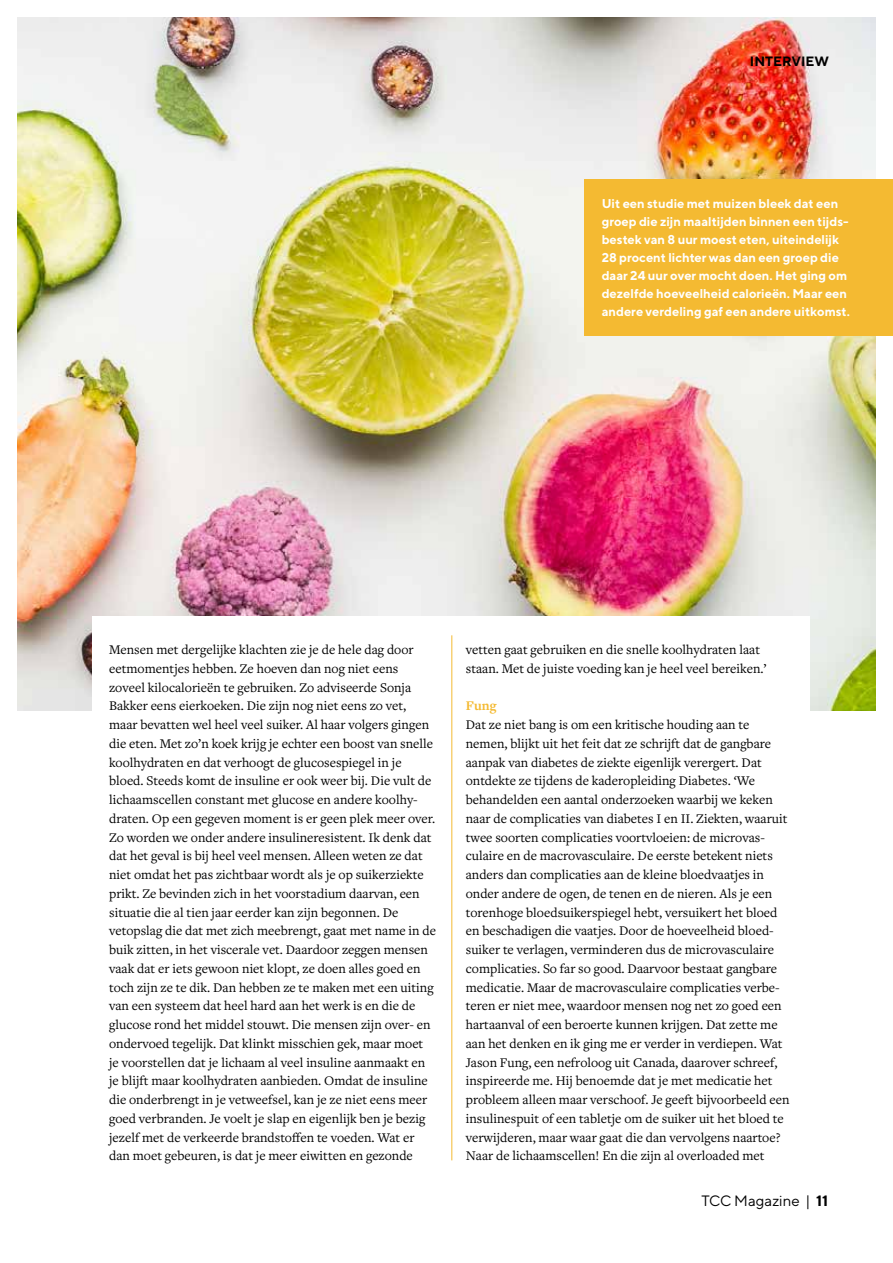
<style>
.page{position:relative;width:893px;height:1263px;background:#fff}
.page>*{position:absolute;margin:0;border:0;box-sizing:border-box;transform-origin:0 0}
.t1{font:15px "TT Norms";color:#000}
.t2{font:13.8px/18.8px "Freight Text Pro";color:#000}
.t3{font:700 13.8px "Freight Text Pro";color:#f4ba32}
.t4{font:700 13.5px "TT Norms";color:#000}
.t5{font:700 12.75px/18px "TT Norms";color:#fff}
.s1{font-weight:700}
</style>
<div class="page">
<img style="left:17px;top:17px;width:859px;height:693px">
<div style="left:92px;top:616px;width:718px;height:563px;background:#fff"></div>
<hr style="left:451px;top:635px;width:1px;height:525px;background:#f4ba32">
<div style="left:585px;top:179px;width:308px;height:156px;background:#f4ba32"></div>
<p class="t4" style="left:750px;top:53px;width:81px">INTERVIEW</p>
<p class="t4" style="left:758px;top:53px;width:81px">INTERVIEW</p>
<p class="t5" style="left:602px;top:194px;width:250px">Uit een studie met muizen bleek dat een groep die zijn maaltijden binnen een tijds&shy;bestek van 8 uur moest eten, uiteindelijk 28 procent lichter was dan een groep die daar 24 uur over mocht doen. Het ging om dezelfde hoeveelheid calorieën. Maar een andere verdeling gaf een andere uitkomst.</p>
<p class="t2" style="left:109px;top:640px;width:328px">Mensen met dergelijke klachten zie je de hele dag door eetmomentjes hebben. Ze hoeven dan nog niet eens zoveel kilocalorieën te gebruiken. Zo adviseerde Sonja Bakker eens eierkoeken. Die zijn nog niet eens zo vet, maar bevatten wel heel veel suiker. Al haar volgers gingen die eten. Met zo’n koek krijg je echter een boost van snelle koolhydraten en dat verhoogt de glucosespiegel in je bloed. Steeds komt de insuline er ook weer bij. Die vult de lichaamscellen constant met glucose en andere koolhy&shy;draten. Op een gegeven moment is er geen plek meer over.<br>Zo worden we onder andere insulineresistent. Ik denk dat dat het geval is bij heel veel mensen. Alleen weten ze dat niet omdat het pas zichtbaar wordt als je op suikerziekte prikt. Ze bevinden zich in het voorstadium daarvan, een situatie die al tien jaar eerder kan zijn begonnen. De vetopslag die dat met zich meebrengt, gaat met name in de buik zitten, in het viscerale vet. Daardoor zeggen mensen vaak dat er iets gewoon niet klopt, ze doen alles goed en toch zijn ze te dik. Dan hebben ze te maken met een uiting van een systeem dat heel hard aan het werk is en die de glucose rond het middel stouwt. Die mensen zijn over- en ondervoed tegelijk. Dat klinkt misschien gek, maar moet je voorstellen dat je lichaam al veel insuline aanmaakt en je blijft maar koolhydraten aanbieden. Omdat de insuline die onderbrengt in je vetweefsel, kan je ze niet eens meer goed verbranden. Je voelt je slap en eigenlijk ben je bezig jezelf met de verkeerde brandstoffen te voeden. Wat er dan moet gebeuren, is dat je meer eiwitten en gezonde</p>
<p class="t2" style="left:466px;top:640px;width:302px">vetten gaat gebruiken en die snelle koolhydraten laat staan. Met de juiste voeding kan je heel veel bereiken.’</p>
<p class="t3" style="left:466px;top:697px;width:32px">Fung</p>
<p class="t2" style="left:466px;top:715px;width:325px">Dat ze niet bang is om een kritische houding aan te nemen, blijkt uit het feit dat ze schrijft dat de gangbare aanpak van diabetes de ziekte eigenlijk verergert. Dat ontdekte ze tijdens de kaderopleiding Diabetes. ‘We behandelden een aantal onderzoeken waarbij we keken naar de complicaties van diabetes I en II. Ziekten, waaruit twee soorten complicaties voortvloeien: de microvas&shy;culaire en de macrovasculaire. De eerste betekent niets anders dan complicaties aan de kleine bloedvaatjes in onder andere de ogen, de tenen en de nieren. Als je een torenhoge bloedsuikerspiegel hebt, versuikert het bloed en beschadigen die vaatjes. Door de hoeveelheid bloed&shy;suiker te verlagen, verminderen dus de microvasculaire complicaties. So far so good. Daarvoor bestaat gangbare medicatie. Maar de macrovasculaire complicaties verbe&shy;teren er niet mee, waardoor mensen nog net zo goed een hartaanval of een beroerte kunnen krijgen. Dat zette me aan het denken en ik ging me er verder in verdiepen. Wat Jason Fung, een nefroloog uit Canada, daarover schreef, inspireerde me. Hij benoemde dat je met medicatie het probleem alleen maar verschoof. Je geeft bijvoorbeeld een insulinespuit of een tabletje om de suiker uit het bloed te verwijderen, maar waar gaat die dan vervolgens naartoe?<br>Naar de lichaamscellen! En die zijn al overloaded met</p>
<p class="t1" style="left:701px;top:1191px;width:128px">TCC Magazine | <span class="s1">11</span></p>
</div>
